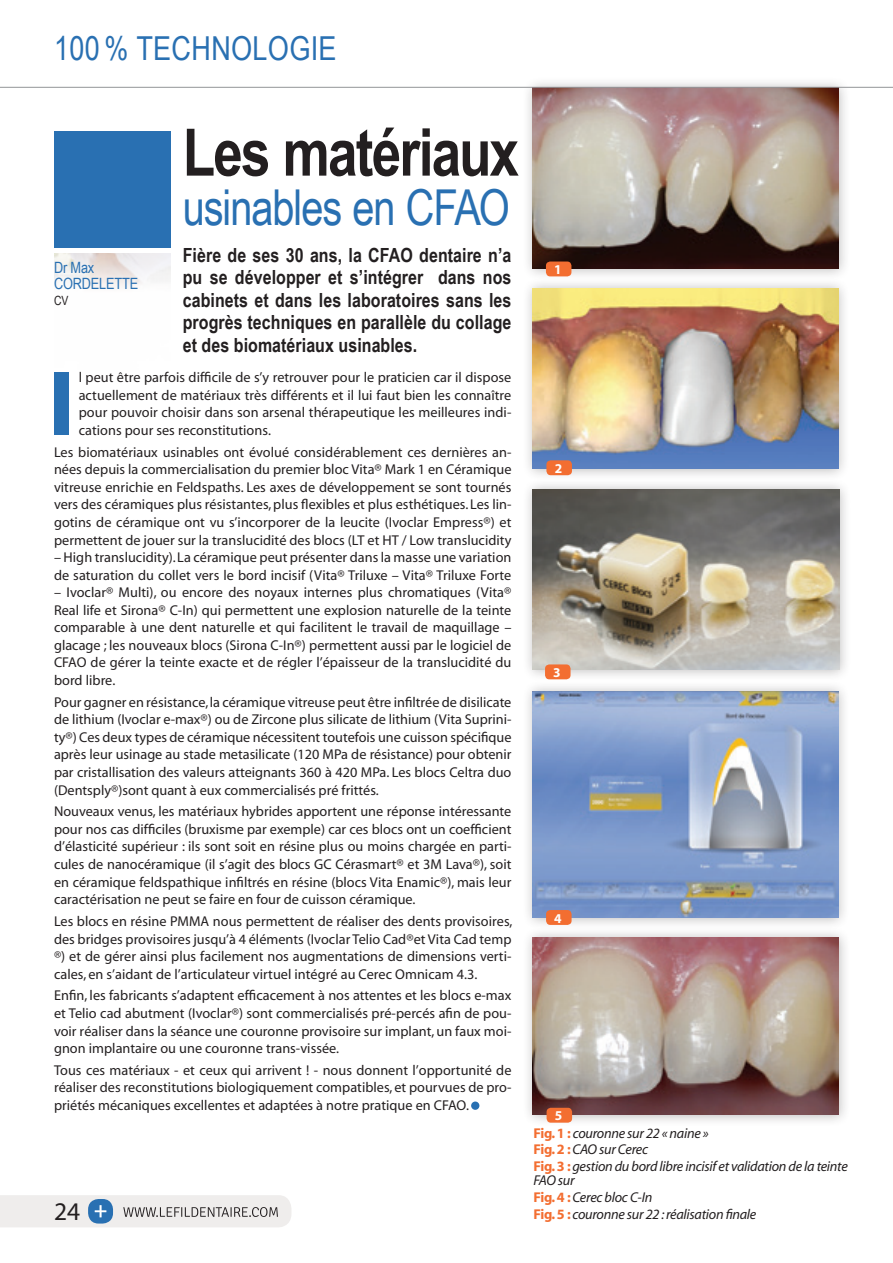
<style>
.page{position:relative;width:893px;height:1263px;background:#fff}
.page>*{position:absolute;margin:0;border:0;box-sizing:border-box;transform-origin:0 0}
.t1{font:700 92.4px "Myriad";color:#2970b2}
.t2{font:700 66px "Arial Narrow";letter-spacing:-.025em;color:#231f20}
.t3{font:49.5px "Arial Narrow";letter-spacing:-.025em;color:#2970b2}
.t4{font:33px "Arial Narrow";letter-spacing:.01em;color:#2970b2}
.t5{font:25.5px "Myriad";color:#231f20}
.t6{font:700 19.5px/22.5px "Arial Narrow";letter-spacing:.005em;color:#231f20;text-align:justify}
.t7{font:15.6px/15.6px "Arial Narrow";letter-spacing:-.01em;color:#2970b2}
.t8{font:14.25px/17.5px "Myriad";letter-spacing:.005em;color:#231f20;text-align:justify}
.t9{font:italic 14.25px/16.8px "Myriad";letter-spacing:-.02em;color:#231f20}
.t10{font:700 13.5px "Myriad";color:#fff}
.t11{font:12.75px "Arial Narrow";color:#231f20}
.s1{font-weight:700;font-style:normal;color:#f36e31}
</style>
<div class="page">
<div style="left:521px;top:76px;width:329px;height:204px;background:#231f20;opacity:.3"></div>
<img style="left:533px;top:88px;width:305px;height:180px">
<div style="left:546px;top:261px;width:25px;height:15px;background:#f36e31;border-radius:4px"></div>
<div style="left:521px;top:277px;width:329px;height:204px;background:#231f20;opacity:.3"></div>
<img style="left:533px;top:289px;width:305px;height:180px">
<div style="left:546px;top:460px;width:26px;height:15px;background:#f36e31;border-radius:4px"></div>
<div style="left:521px;top:679px;width:329px;height:250px;background:#231f20;opacity:.3"></div>
<img style="left:533px;top:691px;width:305px;height:226px">
<div style="left:546px;top:910px;width:26px;height:15px;background:#f36e31;border-radius:4px"></div>
<div style="left:521px;top:477px;width:330px;height:204px;background:#231f20;opacity:.3"></div>
<img style="left:533px;top:489px;width:306px;height:181px">
<div style="left:545px;top:664px;width:26px;height:15px;background:#f36e31;border-radius:4px"></div>
<div style="left:521px;top:926px;width:329px;height:200px;background:#231f20;opacity:.3"></div>
<img style="left:533px;top:938px;width:306px;height:177px">
<div style="left:547px;top:1108px;width:25px;height:15px;background:#f36e31;border-radius:4px"></div>
<div style="left:471px;top:1101px;width:8px;height:9px;background:#2970b2;border-radius:50%"></div>
<img style="left:54px;top:254px;width:116px;height:34px">
<div style="left:54px;top:132px;width:116px;height:116px;background:#2970b2"></div>
<svg style="left:0;top:1195px;width:291px;height:32px;background:#dbdddf"></svg>
<hr style="left:0;top:87px;width:893px;height:1px;background:#939598">
<h3 class="t4" style="left:54px;top:24px;width:284px">100% technologie</h3>
<p class="t7" style="left:54px;top:259px;width:86px">Dr Max<br>Cordelette</p>
<p class="t11" style="left:54px;top:291px;width:16px">CV</p>
<h2 class="t2" style="left:183px;top:102px;width:338px">Les matériaux</h2>
<h3 class="t3" style="left:183px;top:171px;width:300px">usinables en CFAO</h3>
<h3 class="t6" style="left:183px;top:243px;width:330px">Fière de ses 30 ans, la CFAO dentaire n’a pu se développer et s’intégrer dans nos cabinets et dans les laboratoires sans les progrès techniques en parallèle du collage et des biomatériaux usinables.</h3>
<h1 class="t1" style="left:48px;top:356px;width:28px">I</h1>
<p class="t8" style="left:79px;top:369px;width:434px">l peut être parfois difficile de s’y retrouver pour le praticien car il dispose actuellement de matériaux très différents et il lui faut bien les connaître pour pouvoir choisir dans son arsenal thérapeutique les meilleures indi&shy;cations pour ses reconstitutions.</p>
<p class="t8" style="left:54px;top:444px;width:459px">Les biomatériaux usinables ont évolué considérablement ces dernières an&shy;nées depuis la commercialisation du premier bloc Vita® Mark 1 en Céramique vitreuse enrichie en Feldspaths. Les axes de développement se sont tournés vers des céramiques plus résistantes, plus flexibles et plus esthétiques. Les lin&shy;gotins de céramique ont vu s’incorporer de la leucite (Ivoclar Empress®) et permettent de jouer sur la translucidité des blocs (LT et HT / Low translucidity</p>
<p class="t8" style="left:54px;top:549px;width:459px">– High translucidity). La céramique peut présenter dans la masse une variation de saturation du collet vers le bord incisif (Vita® Triluxe – Vita® Triluxe Forte</p>
<p class="t8" style="left:54px;top:584px;width:459px">– Ivoclar® Multi), ou encore des noyaux internes plus chromatiques (Vita® Real life et Sirona® C-In) qui permettent une explosion naturelle de la teinte comparable à une dent naturelle et qui facilitent le travail de maquillage – glacage ; les nouveaux blocs (Sirona C-In®) permettent aussi par le logiciel de CFAO de gérer la teinte exacte et de régler l’épaisseur de la translucidité du bord libre.</p>
<p class="t8" style="left:54px;top:694px;width:459px">Pour gagner en résistance, la céramique vitreuse peut être infiltrée de disilicate de lithium (Ivoclar e-max®) ou de Zircone plus silicate de lithium (Vita Suprini&shy;ty®) Ces deux types de céramique nécessitent toutefois une cuisson spécifique après leur usinage au stade metasilicate (120 MPa de résistance) pour obtenir par cristallisation des valeurs atteignants 360 à 420 MPa. Les blocs Celtra duo (Dentsply®)sont quant à eux commercialisés pré frittés.</p>
<p class="t8" style="left:54px;top:803px;width:459px">Nouveaux venus, les matériaux hybrides apportent une réponse intéressante pour nos cas difficiles (bruxisme par exemple) car ces blocs ont un coefficient d’élasticité supérieur : ils sont soit en résine plus ou moins chargée en parti&shy;cules de nanocéramique (il s’agit des blocs GC Cérasmart® et 3M Lava®), soit en céramique feldspathique infiltrés en résine (blocs Vita Enamic®), mais leur caractérisation ne peut se faire en four de cuisson céramique.</p>
<p class="t8" style="left:54px;top:913px;width:460px">Les blocs en résine PMMA nous permettent de réaliser des dents provisoires, des bridges provisoires jusqu’à 4 éléments (Ivoclar Telio Cad®et Vita Cad temp ®) et de gérer ainsi plus facilement nos augmentations de dimensions verti&shy;cales, en s’aidant de l’articulateur virtuel intégré au Cerec Omnicam 4.3.</p>
<p class="t8" style="left:54px;top:987px;width:459px">Enfin, les fabricants s’adaptent efficacement à nos attentes et les blocs e-max et Telio cad abutment (Ivoclar®) sont commercialisés pré-percés afin de pou&shy;voir réaliser dans la séance une couronne provisoire sur implant, un faux moi&shy;gnon implantaire ou une couronne trans-vissée.</p>
<p class="t8" style="left:54px;top:1062px;width:459px">Tous ces matériaux - et ceux qui arrivent ! - nous donnent l’opportunité de réaliser des reconstitutions biologiquement compatibles, et pourvues de pro&shy;priétés mécaniques excellentes et adaptées à notre pratique en CFAO.</p>
<h3 class="t5" style="left:54px;top:1199px;width:28px">24</h3>
<p class="t10" style="left:554px;top:263px;width:9px">1</p>
<p class="t10" style="left:555px;top:461px;width:9px">2</p>
<p class="t10" style="left:553px;top:665px;width:9px">3</p>
<p class="t10" style="left:554px;top:911px;width:9px">4</p>
<p class="t10" style="left:555px;top:1109px;width:9px">5</p>
<p class="t9" style="left:533px;top:1125px;width:316px"><span class="s1">Fig.1 :</span> couronne sur 22 « naine »<br><span class="s1">Fig.2 :</span> CAO sur Cerec<br><span class="s1">Fig.3 :</span> gestion du bord libre incisif et validation de la teinte</p>
<p class="t9" style="left:533px;top:1173px;width:224px">FAO sur<br><span class="s1">Fig.4 :</span> Cerec bloc C-In<br><span class="s1">Fig.5 :</span> couronne sur 22 : réalisation finale</p>
</div>
